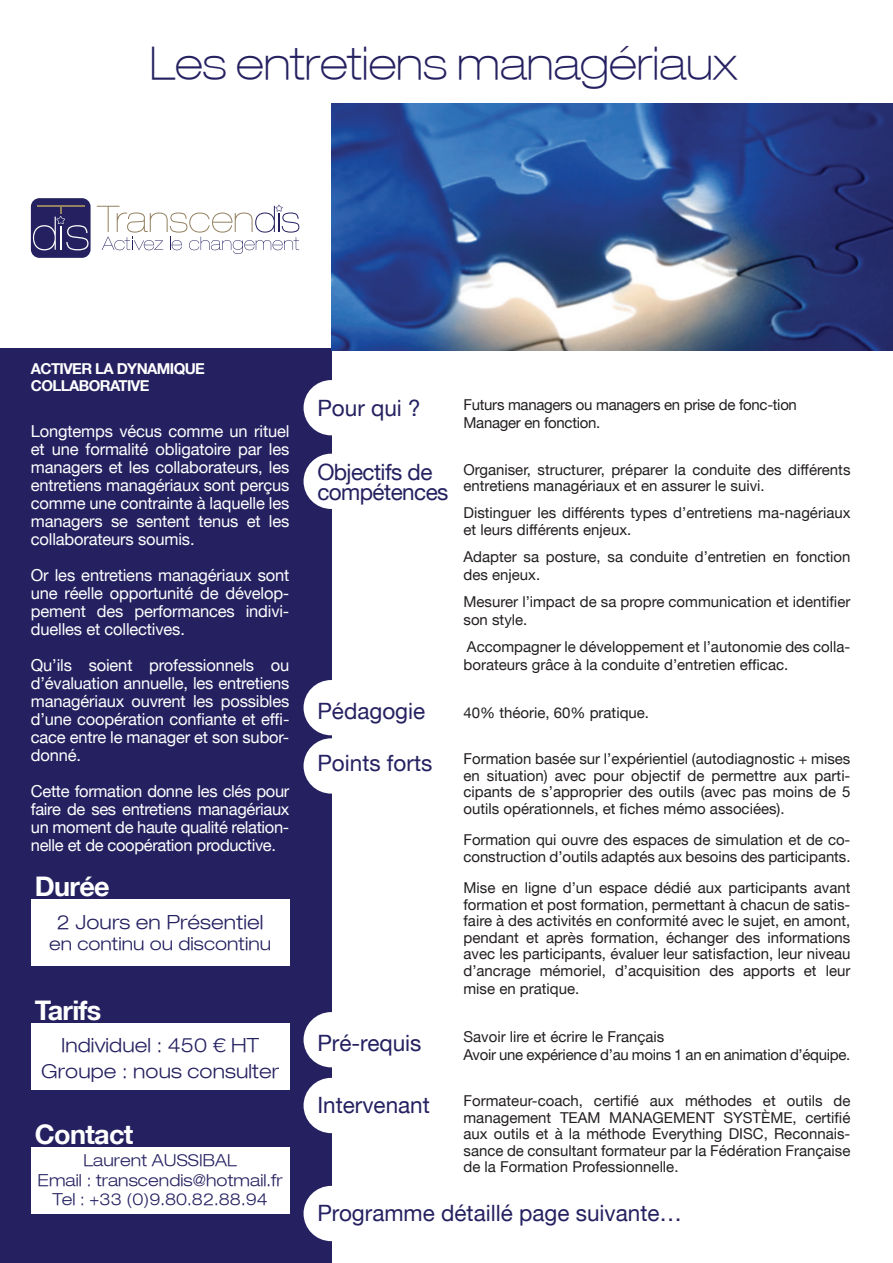
<style>
.page{position:relative;width:893px;height:1263px;background:#fff}
.page>*{position:absolute;margin:0;border:0;box-sizing:border-box;transform-origin:0 0}
.t1{font:100 expanded 45px "Helvetica Neue LT";letter-spacing:-.005em;color:#252161}
.t2{font:700 27px "Helvetica Neue LT";letter-spacing:-.025em;color:#fff}
.t3{font:22.5px "Helvetica Neue LT";color:#252161}
.t4{font:22.5px/19.8px "Helvetica Neue LT";letter-spacing:-.025em;color:#252161}
.t5{font:300 expanded 19.5px/25.5px "Helvetica Neue LT";letter-spacing:.005em;color:#252161;text-align:center}
.t6{font:300 expanded 18px "Helvetica Neue LT";letter-spacing:.005em;color:#252161}
.t7{font:16.5px/18px "Helvetica Neue LT";letter-spacing:-.01em;color:#fff;text-align:justify}
.t8{font:300 expanded 16.5px/19.5px "Helvetica Neue LT";letter-spacing:.005em;color:#252161;text-align:center}
.t9{font:15px/16.5px "Helvetica Neue LT";color:#231f20}
.t10{font:15px/18px "Helvetica Neue LT";letter-spacing:-.02em;color:#231f20}
.t11{font:700 15px/16.5px "Helvetica Neue LT";letter-spacing:-.04em;color:#fff}
</style>
<div class="page">
<svg style="left:97px;top:205px;width:202px;height:49px"></svg>
<div style="left:31px;top:198px;width:60px;height:60px;background:#252161;border-radius:8px"></div>
<hr style="left:37px;top:205px;width:48px;height:2px;background:#938160">
<svg style="left:33px;top:207px;width:56px;height:43px"></svg>
<div style="left:0;top:349px;width:331px;height:914px;background:#252161"></div>
<div style="left:304px;top:380px;width:55px;height:55px;background:#fff;border-radius:50%"></div>
<div style="left:304px;top:454px;width:55px;height:55px;background:#fff;border-radius:50%"></div>
<div style="left:304px;top:680px;width:55px;height:55px;background:#fff;border-radius:50%"></div>
<div style="left:304px;top:738px;width:55px;height:55px;background:#fff;border-radius:50%"></div>
<div style="left:304px;top:1012px;width:55px;height:55px;background:#fff;border-radius:50%"></div>
<div style="left:304px;top:1078px;width:55px;height:55px;background:#fff;border-radius:50%"></div>
<div style="left:31px;top:899px;width:258px;height:67px;background:#fff"></div>
<div style="left:31px;top:1023px;width:258px;height:67px;background:#fff"></div>
<div style="left:31px;top:1147px;width:258px;height:67px;background:#fff"></div>
<div style="left:304px;top:1186px;width:55px;height:55px;background:#fff;border-radius:50%"></div>
<img style="left:331px;top:103px;width:562px;height:247px">
<h1 class="t1" style="left:149px;top:36px;width:589px">Les entretiens managériaux</h1>
<p class="t11" style="left:31px;top:360px;width:176px">ACTIVER LA DYNAMIQUE<br>COLLABORATIVE</p>
<p class="t7" style="left:31px;top:422px;width:260px">Longtemps vécus comme un rituel et une formalité obligatoire par les managers et les collaborateurs, les entretiens managériaux sont perçus comme une contrainte à laquelle les managers se sentent tenus et les collaborateurs soumis.</p>
<p class="t7" style="left:31px;top:566px;width:260px">Or les entretiens managériaux sont une réelle opportunité de dévelop&shy;pement des performances indivi&shy;duelles et collectives.</p>
<p class="t7" style="left:31px;top:656px;width:260px">Qu’ils soient professionnels ou d’évaluation annuelle, les entretiens managériaux ouvrent les possibles d’une coopération confiante et effi&shy;cace entre le manager et son subor&shy;donné.</p>
<p class="t7" style="left:31px;top:782px;width:260px">Cette formation donne les clés pour faire de ses entretiens managériaux un moment de haute qualité relation&shy;nelle et de coopération productive.</p>
<h2 class="t2" style="left:35px;top:870px;width:76px">DURÉE</h2>
<h3 class="t5" style="left:57px;top:909px;width:208px">2 Jours en Présentiel</h3>
<p class="t6" style="left:49px;top:932px;width:224px">en continu ou discontinu</p>
<h2 class="t2" style="left:35px;top:994px;width:68px">TARIFS</h2>
<h3 class="t5" style="left:41px;top:1032px;width:239px">Individuel : 450 € HT<br>Groupe : nous consulter</h3>
<h2 class="t2" style="left:35px;top:1118px;width:100px">CONTACT</h2>
<p class="t8" style="left:38px;top:1150px;width:247px">Laurent AUSSIBAL<br>Email : transcendis@hotmail.fr<br>Tel : +33 (0)9.80.82.88.94</p>
<h3 class="t3" style="left:317px;top:394px;width:105px">Pour qui ?</h3>
<h3 class="t4" style="left:317px;top:462px;width:133px">Objectifs de compétences</h3>
<h3 class="t3" style="left:317px;top:697px;width:109px">Pédagogie</h3>
<h3 class="t3" style="left:317px;top:750px;width:116px">Points forts</h3>
<h3 class="t3" style="left:317px;top:1029px;width:106px">Pré-requis</h3>
<h3 class="t3" style="left:317px;top:1091px;width:114px">Intervenant</h3>
<p class="t10" style="left:463px;top:396px;width:335px">Futurs managers ou managers en prise de fonc-tion<br>Manager en fonction.</p>
<p class="t9" style="left:463px;top:461px;width:388px">Organiser, structurer, préparer la conduite des différents entretiens managériaux et en assurer le suivi.</p>
<p class="t9" style="left:463px;top:504px;width:388px">Distinguer les différents types d’entretiens ma-nagériaux et leurs différents enjeux.</p>
<p class="t9" style="left:463px;top:547px;width:388px;line-height:18px">Adapter sa posture, sa conduite d’entretien en fonction des enjeux.</p>
<p class="t9" style="left:463px;top:592px;width:388px;line-height:18px">Mesurer l’impact de sa propre communication et identifier son style.</p>
<p class="t9" style="left:463px;top:637px;width:388px;line-height:18px">Accompagner le développement et l’autonomie des colla&shy;borateurs grâce à la conduite d’entretien efficac.</p>
<p class="t9" style="left:463px;top:704px;width:187px">40% théorie, 60% pratique.</p>
<p class="t9" style="left:463px;top:750px;width:388px;text-align:justify">Formation basée sur l’expérientiel (autodiagnostic + mises en situation) avec pour objectif de permettre aux parti&shy;cipants de s’approprier des outils (avec pas moins de 5 outils opérationnels, et fiches mémo associées).</p>
<p class="t9" style="left:463px;top:831px;width:388px">Formation qui ouvre des espaces de simulation et de co&shy;construction d’outils adaptés aux besoins des participants.</p>
<p class="t9" style="left:463px;top:879px;width:388px;text-align:justify">Mise en ligne d’un espace dédié aux participants avant formation et post formation, permettant à chacun de satis&shy;faire à des activités en conformité avec le sujet, en amont, pendant et après formation, échanger des informations avec les participants, évaluer leur satisfaction, leur niveau d’ancrage mémoriel, d’acquisition des apports et leur</p>
<p class="t9" style="left:463px;top:980px;width:117px">mise en pratique.</p>
<p class="t10" style="left:463px;top:1027px;width:388px">Savoir lire et écrire le Français<br>Avoir une expérience d’au moins 1 an en animation d’équipe.</p>
<p class="t9" style="left:463px;top:1092px;width:388px;text-align:justify">Formateur-coach, certifié aux méthodes et outils de management TEAM MANAGEMENT SYSTÈME, certifié aux outils et à la méthode Everything DISC, Reconnais&shy;sance de consultant formateur par la Fédération Française de la Formation Professionnelle.</p>
<h3 class="t3" style="left:317px;top:1200px;width:366px">Programme détaillé page suivante…</h3>
</div>
